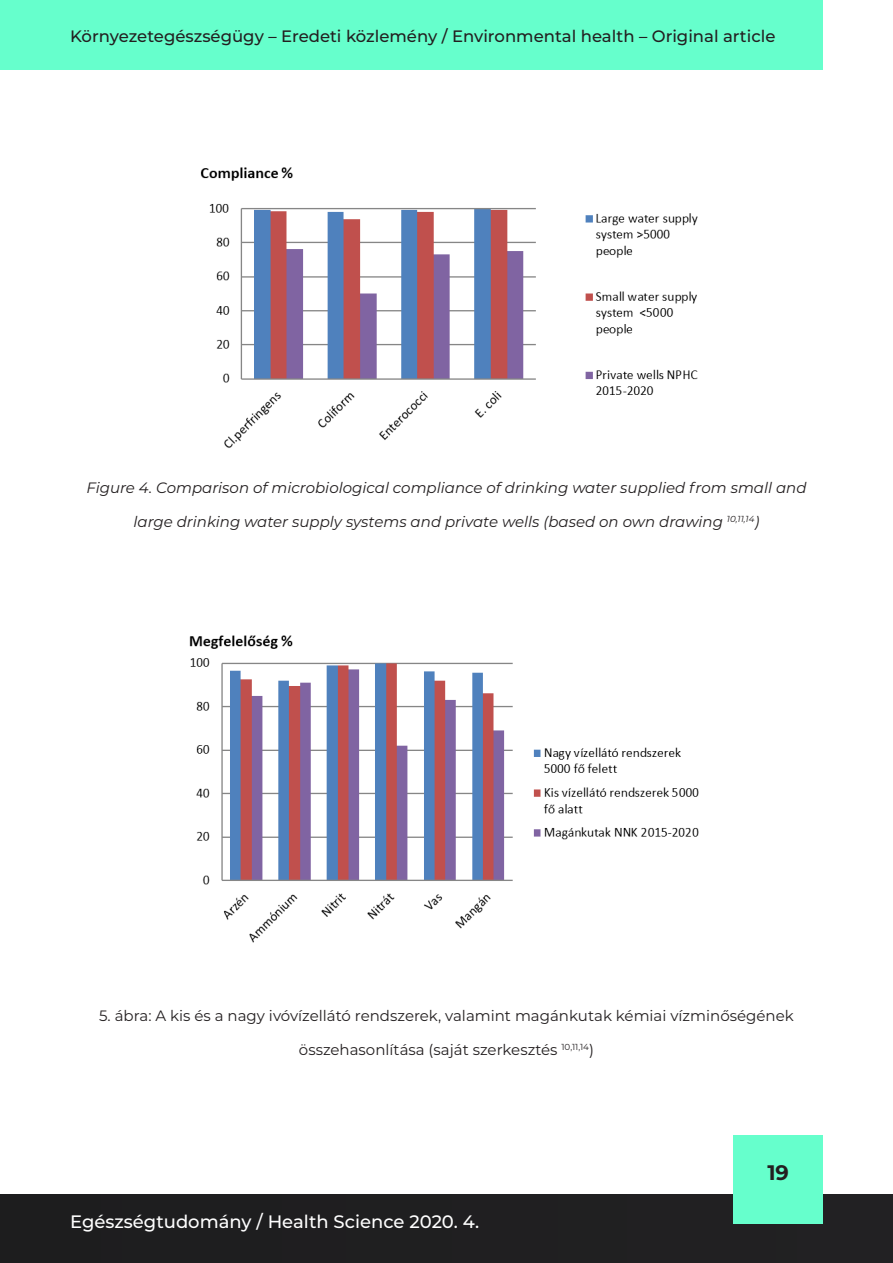
<style>
.page{position:relative;width:893px;height:1263px;background:#fff}
.page>*{position:absolute;margin:0;border:0;box-sizing:border-box;transform-origin:0 0}
.t1{font:700 21px "Montserrat";color:#231f20}
.t2{font:500 18px "Montserrat";color:#fff}
.t3{font:500 16.5px "Montserrat";color:#231f20}
.t4{font:italic 15px "Montserrat";color:#231f20}
.t5{font:15px "Montserrat";color:#231f20}
</style>
<div class="page">
<div style="left:0;top:1195px;width:893px;height:68px;background:#1f1f20"></div>
<div style="left:0;top:1px;width:823px;height:69px;background:#6fc"></div>
<div style="left:733px;top:1135px;width:90px;height:89px;background:#6fc"></div>
<img style="left:200px;top:167px;width:498px;height:281px">
<img style="left:189px;top:635px;width:510px;height:308px">
<p class="t3" style="left:70px;top:25px;width:707px">Környezetegészségügy – Eredeti közlemény / Environmental health – Original article</p>
<p class="t4" style="left:86px;top:478px;width:722px">Figure 4. Comparison of microbiological compliance of drinking water supplied from small and</p>
<p class="t4" style="left:133px;top:512px;width:627px">large drinking water supply systems and private wells (based on own drawing <sup>10,11,14</sup>)</p>
<p class="t5" style="left:99px;top:1005px;width:696px">5. ábra: A kis és a nagy ivóvízellátó rendszerek, valamint magánkutak kémiai vízminőségének</p>
<p class="t5" style="left:299px;top:1039px;width:297px">összehasonlítása (saját szerkesztés <sup>10,11,14</sup>)</p>
<p class="t2" style="left:70px;top:1209px;width:410px">Egészségtudomány / Health Science 2020. 4.</p>
<h1 class="t1" style="left:767px;top:1157px;width:23px">19</h1>
</div>
